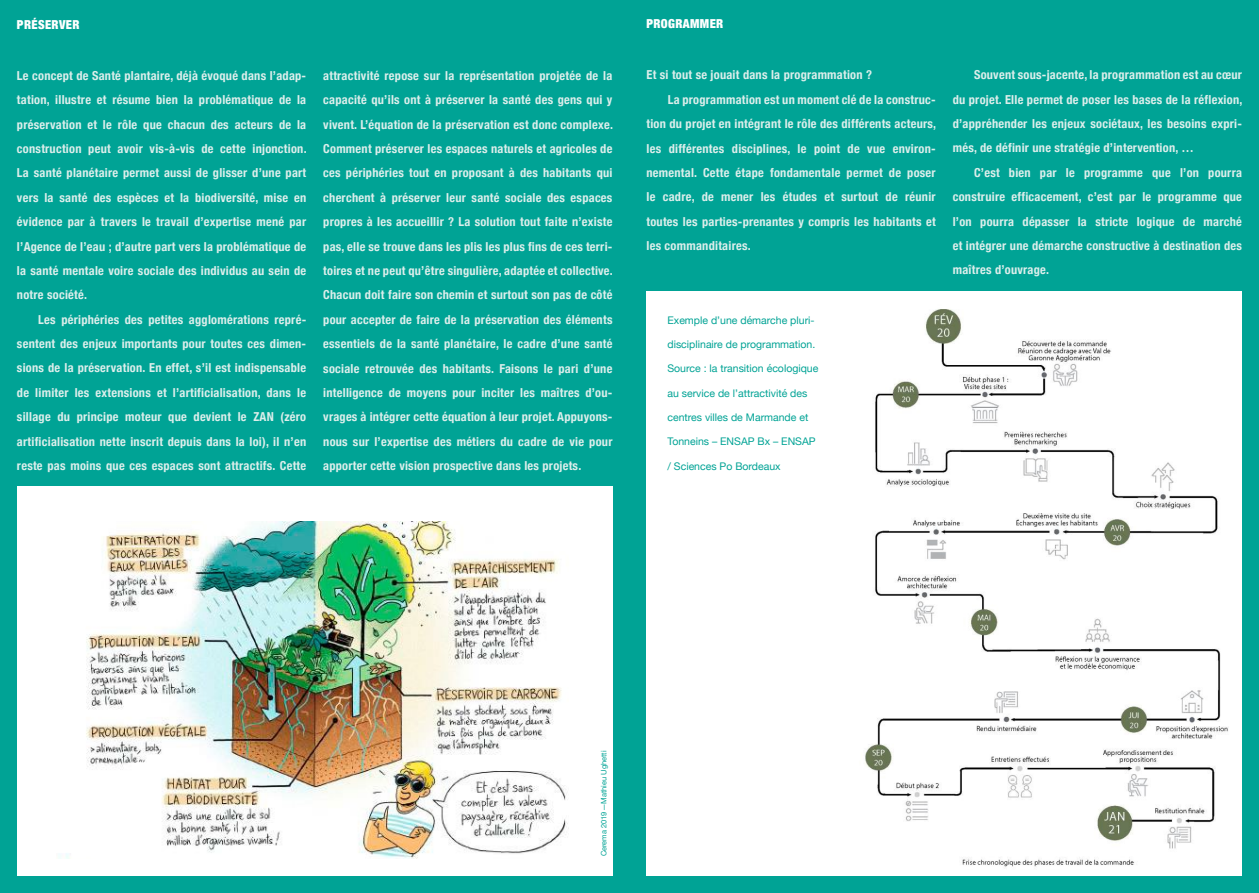
<style>
.page{position:relative;width:1259px;height:893px;background:#00a395}
.page>*{position:absolute;margin:0;border:0;box-sizing:border-box;transform-origin:0 0}
.t1{font:700 condensed 12.3px/24.5px "Helvetica Neue";letter-spacing:.02em;color:#dbeeeb;text-align:justify}
.t2{font:900 condensed 12.3px "Helvetica Neue";letter-spacing:.03em;color:#fff}
.t3{font:10.5px "Helvetica Neue";color:#00a395}
.t4{font:7.5px "Helvetica Neue";color:#00a395}
</style>
<div class="page">
<div style="left:17px;top:487px;width:595px;height:389px;background:#fff"></div>
<img style="left:58px;top:522px;width:511px;height:337px">
<div style="left:646px;top:291px;width:596px;height:585px;background:#fff"></div>
<img style="left:865px;top:309px;width:364px;height:558px">
<p class="t2" style="left:17px;top:14px;width:64px">PRÉSERVER</p>
<p class="t1" style="left:17px;top:62px;width:291px">Le concept de Santé plantaire, déjà évoqué dans l’adap&shy;tation, illustre et résume bien la problématique de la préservation et le rôle que chacun des acteurs de la construction peut avoir vis-à-vis de cette injonction.<br>La santé planétaire permet aussi de glisser d’une part vers la santé des espèces et la biodiversité, mise en évidence par à travers le travail d’expertise mené par l’Agence de l’eau ; d’autre part vers la problématique de la santé mentale voire sociale des individus au sein de notre société.</p>
<p class="t1" style="left:17px;top:306px;width:291px;text-indent:21px">Les périphéries des petites agglomérations repré&shy;sentent des enjeux importants pour toutes ces dimen&shy;sions de la préservation. En effet, s’il est indispensable de limiter les extensions et l’artificialisation, dans le sillage du principe moteur que devient le ZAN (zéro artificialisation nette inscrit depuis dans la loi), il n’en reste pas moins que ces espaces sont attractifs. Cette</p>
<p class="t1" style="left:323px;top:62px;width:291px">attractivité repose sur la représentation projetée de la capacité qu’ils ont à préserver la santé des gens qui y vivent. L’équation de la préservation est donc complexe.<br>Comment préserver les espaces naturels et agricoles de ces périphéries tout en proposant à des habitants qui cherchent à préserver leur santé sociale des espaces propres à les accueillir ? La solution tout faite n’existe pas, elle se trouve dans les plis les plus fins de ces terri&shy;toires et ne peut qu’être singulière, adaptée et collective.<br>Chacun doit faire son chemin et surtout son pas de côté pour accepter de faire de la préservation des éléments essentiels de la santé planétaire, le cadre d’une santé sociale retrouvée des habitants. Faisons le pari d’une intelligence de moyens pour inciter les maîtres d’ou&shy;vrages à intégrer cette équation à leur projet. Appuyons&shy;nous sur l’expertise des métiers du cadre de vie pour apporter cette vision prospective dans les projets.</p>
<p class="t2" style="left:646px;top:14px;width:78px">PROGRAMMER</p>
<p class="t1" style="left:646px;top:62px;width:227px">Et si tout se jouait dans la programmation ?</p>
<p class="t1" style="left:668px;top:86px;width:269px">La programmation est un moment clé de la construc-</p>
<p class="t1" style="left:646px;top:111px;width:291px">tion du projet en intégrant le rôle des différents acteurs,</p>
<p class="t1" style="left:646px;top:135px;width:291px">les différentes disciplines, le point de vue environ-</p>
<p class="t1" style="left:646px;top:159px;width:291px">nemental. Cette étape fondamentale permet de poser</p>
<p class="t1" style="left:646px;top:184px;width:291px">le cadre, de mener les études et surtout de réunir</p>
<p class="t1" style="left:646px;top:208px;width:291px">toutes les parties-prenantes y compris les habitants et</p>
<p class="t1" style="left:646px;top:233px;width:106px">les commanditaires.</p>
<p class="t3" style="left:667px;top:312px;width:149px">Exemple d’une démarche pluri-</p>
<p class="t3" style="left:667px;top:337px;width:149px">disciplinaire de programmation.</p>
<p class="t3" style="left:667px;top:361px;width:152px">Source : la transition écologique</p>
<p class="t3" style="left:667px;top:385px;width:141px">au service de l’attractivité des</p>
<p class="t3" style="left:667px;top:410px;width:142px">centres villes de Marmande et</p>
<p class="t3" style="left:667px;top:434px;width:150px">Tonneins – ENSAP Bx – ENSAP</p>
<p class="t3" style="left:667px;top:459px;width:115px">/ Sciences Po Bordeaux</p>
<p class="t1" style="left:952px;top:62px;width:291px;text-indent:21px">Souvent sous-jacente, la programmation est au cœur du projet. Elle permet de poser les bases de la réflexion, d’appréhender les enjeux sociétaux, les besoins expri&shy;més, de définir une stratégie d’intervention, …</p>
<p class="t1" style="left:952px;top:159px;width:291px;text-indent:21px">C’est bien par le programme que l’on pourra construire efficacement, c’est par le programme que l’on pourra dépasser la stricte logique de marché et intégrer une démarche constructive à destination des maîtres d’ouvrage.</p>
<p class="t4" style="left:598px;top:856px;width:107px;rotate:-90deg">Cerema 2019—Mathieu Ughetti</p>
</div>
